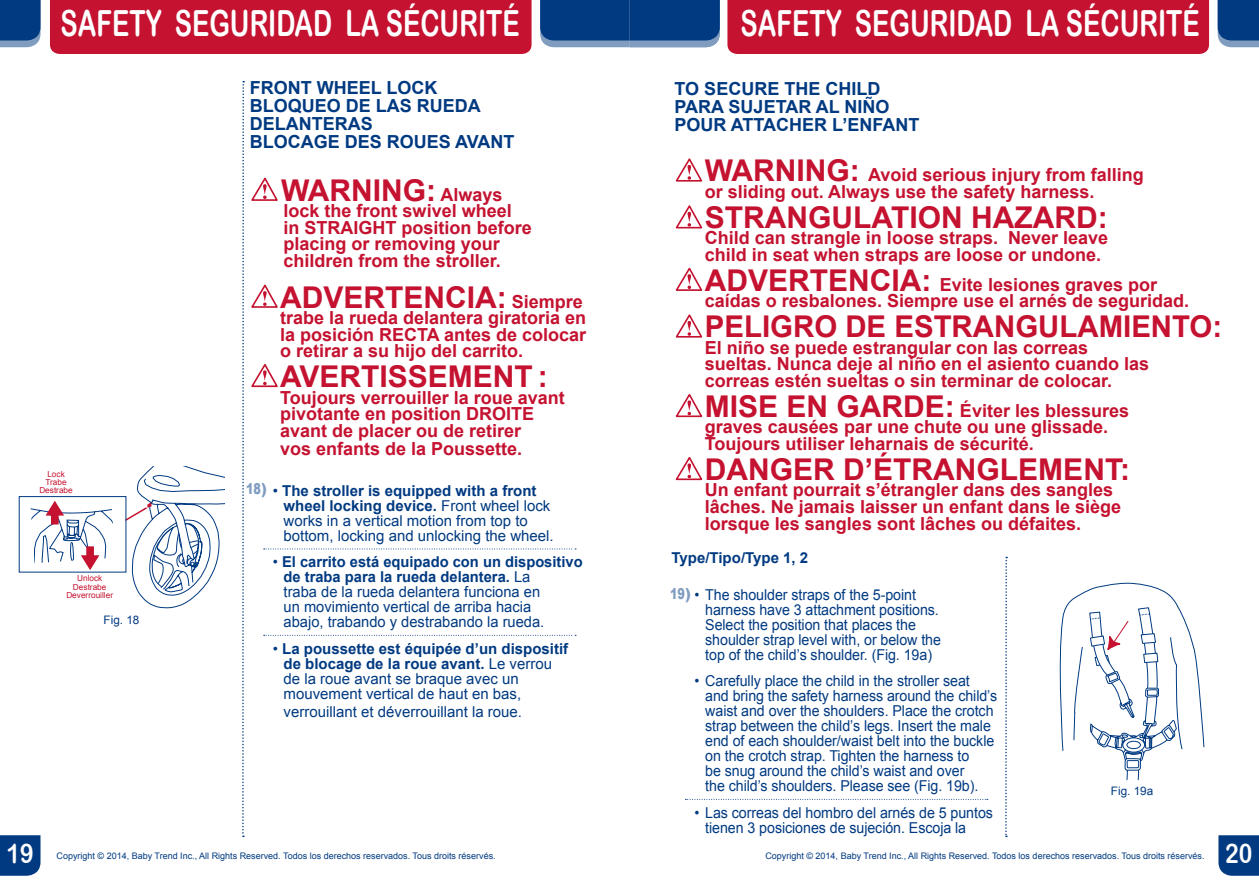
<style>
.page{position:relative;width:1259px;height:893px;background:#fff}
.page>*{position:absolute;margin:0;border:0;box-sizing:border-box;transform-origin:0 0}
.t1{font:36px "Arial Rounded MT Bold";color:#fff;scale:.72 1}
.t2{font:700 30px "Arial";color:#c41230}
.t3{font:27px "Arial Rounded MT Bold";color:#fff;scale:.85 1}
.t4{font:700 18px/16.5px "Arial";color:#c41230}
.t5{font:700 18px/18px "Arial";color:#013a81}
.t6{font:15px/15px "Arial";letter-spacing:-.005em;color:#013a81;scale:.95 1}
.t7{font:15px/15px "Arial";letter-spacing:-.005em;color:#013a81}
.t8{font:700 15px "Arial";color:#013a81}
.t9{font:900 15px "Arial";color:#809dc0;scale:.75 1}
.t10{font:11.7px "Arial";color:#013a81}
.t11{font:9px "Arial";color:#013a81}
.t12{font:8.25px/8.2px "Arial";color:#c41230;text-align:center}
.s1{font-size:18px}
.s2{font-weight:700}
.s3{font-size:30px}
.s4{font-weight:900;color:#809dc0}
</style>
<div class="page">
<div style="left:50px;top:0;width:481px;height:54px;background:#c41230"></div>
<svg style="left:0;top:0;width:40px;height:47px;background:#164a8b"></svg>
<div style="left:0;top:835px;width:40px;height:41px;background:#013a81"></div>
<div style="left:727px;top:0;width:482px;height:54px;background:#c41230"></div>
<svg style="left:540px;top:0;width:180px;height:47px;background:#14498a"></svg>
<svg style="left:1217px;top:0;width:42px;height:47px;background:#1a4d8d"></svg>
<svg style="left:1218px;top:835px;width:41px;height:41px;background:#0c4386"></svg>
<svg style="left:1005px;top:557px;width:2px;height:280px"></svg>
<svg style="left:675px;top:158px;width:28px;height:24px"></svg>
<svg style="left:675px;top:205px;width:28px;height:24px"></svg>
<svg style="left:675px;top:267px;width:28px;height:24px"></svg>
<svg style="left:675px;top:314px;width:28px;height:24px"></svg>
<svg style="left:675px;top:394px;width:28px;height:24px"></svg>
<svg style="left:675px;top:457px;width:28px;height:24px"></svg>
<svg style="left:685px;top:799px;width:303px;height:1px"></svg>
<svg style="left:30px;top:496px;width:85px;height:74px"></svg>
<svg style="left:123px;top:466px;width:101px;height:143px"></svg>
<svg style="left:1059px;top:583px;width:145px;height:198px"></svg>
<svg style="left:242px;top:81px;width:334px;height:756px"></svg>
<h1 class="t1" style="left:61px;top:2px;width:639px">SAFETY SEGURIDAD LA SÉCURITÉ</h1>
<h1 class="t1" style="left:740px;top:2px;width:639px">SAFETY SEGURIDAD LA SÉCURITÉ</h1>
<p class="t12" style="left:39px;top:470px;width:35px">Lock<br>Trabe<br>Destrabe</p>
<p class="t12" style="left:66px;top:574px;width:48px">Unlock<br>Destrabe<br>Deverrouiller</p>
<p class="t10" style="left:104px;top:612px;width:37px">Fig. 18</p>
<p class="t5" style="left:250px;top:79px;width:266px">FRONT WHEEL LOCK<br>BLOQUEO DE LAS RUEDA<br>DELANTERAS<br>BLOCAGE DES ROUES AVANT</p>
<h2 class="t2" style="left:281px;top:170px;width:223px">WARNING: <span class="s1">Always</span></h2>
<p class="t4" style="left:284px;top:203px;width:250px">lock the front swivel wheel in STRAIGHT position before placing or removing your children from the stroller.</p>
<h2 class="t2" style="left:280px;top:278px;width:304px">ADVERTENCIA: <span class="s1">Siempre</span></h2>
<p class="t4" style="left:280px;top:310px;width:308px;text-align:justify">trabe la rueda delantera giratoria en la posición RECTA antes de colocar o retirar a su hijo del carrito.</p>
<h2 class="t2" style="left:280px;top:357px;width:269px">AVERTISSEMENT :</h2>
<p class="t4" style="left:280px;top:390px;width:286px;line-height:17px">Toujours verrouiller la roue avant pivotante en position DROITE avant de placer ou de retirer<br>vos enfants de la Poussette.</p>
<p class="t7" style="left:284px;top:483px;width:268px;text-indent:-11px">• <span class="s2">The stroller is equipped with a front wheel locking device.</span> Front wheel lock works in a vertical motion from top to bottom, locking and unlocking the wheel.</p>
<p class="t7" style="left:284px;top:555px;width:301px;text-indent:-11px">• <span class="s2">El carrito está equipado con un dispositivo de traba para la rueda delantera.</span> La<br>traba de la rueda delantera funciona en<br>un movimiento vertical de arriba hacia<br>abajo, trabando y destrabando la rueda.</p>
<p class="t7" style="left:284px;top:641px;width:286px;text-indent:-11px">• <span class="s2">La poussette est équipée d’un dispositif de blocage de la roue avant.</span> Le verrou de la roue avant se braque avec un mouvement vertical de haut en bas,</p>
<p class="t7" style="left:284px;top:704px;width:240px">verrouillant et déverrouillant la roue.</p>
<p class="t9" style="left:246px;top:478px;width:29px">18)</p>
<p class="t5" style="left:674px;top:80px;width:246px">TO SECURE THE CHILD<br>PARA SUJETAR AL NIÑO<br>POUR ATTACHER L’ENFANT</p>
<p class="t4" style="left:705px;top:167px;width:440px"><span class="s3">WARNING:</span> Avoid serious injury from falling or sliding out. Always use the safety harness.</p>
<h2 class="t2" style="left:705px;top:198px;width:404px">STRANGULATION HAZARD:</h2>
<p class="t4" style="left:705px;top:230px;width:405px">Child can strangle in loose straps. Never leave child in seat when straps are loose or undone.</p>
<p class="t4" style="left:705px;top:277px;width:486px"><span class="s3">ADVERTENCIA:</span> Evite lesiones graves por caídas o resbalones. Siempre use el arnés de seguridad.</p>
<h2 class="t2" style="left:705px;top:307px;width:519px">PELIGRO DE ESTRANGULAMIENTO:</h2>
<p class="t4" style="left:705px;top:340px;width:446px">El niño se puede estrangular con las correas sueltas. Nunca deje al niño en el asiento cuando las correas estén sueltas o sin terminar de colocar.</p>
<p class="t4" style="left:705px;top:403px;width:426px"><span class="s3">MISE EN GARDE:</span> Éviter les blessures graves causées par une chute ou une glissade.<br>Toujours utiliser leharnais de sécurité.</p>
<h2 class="t2" style="left:705px;top:450px;width:426px">DANGER D’ÉTRANGLEMENT:</h2>
<p class="t4" style="left:705px;top:482px;width:418px">Un enfant pourrait s’étrangler dans des sangles lâches. Ne jamais laisser un enfant dans le siège lorsque les sangles sont lâches ou défaites.</p>
<p class="t8" style="left:671px;top:548px;width:138px">Type/Tipo/Type 1, 2</p>
<p class="t6" style="left:705px;top:587px;width:250px;text-indent:-35px"><span class="s4">19)</span> • The shoulder straps of the 5-point harness have 3 attachment positions.<br>Select the position that places the shoulder strap level with, or below the top of the child’s shoulder. (Fig. 19a)</p>
<p class="t6" style="left:705px;top:674px;width:309px;text-indent:-11px">• Carefully place the child in the stroller seat<br>and bring the safety harness around the child’s waist and over the shoulders. Place the crotch strap between the child’s legs. Insert the male end of each shoulder/waist belt into the buckle on the crotch strap. Tighten the harness to<br>be snug around the child’s waist and over<br>the child’s shoulders. Please see (Fig. 19b).</p>
<p class="t6" style="left:705px;top:805px;width:304px;text-indent:-11px">• Las correas del hombro del arnés de 5 puntos tienen 3 posiciones de sujeción. Escoja la</p>
<p class="t10" style="left:1111px;top:784px;width:44px">Fig. 19a</p>
<h3 class="t3" style="left:6px;top:838px;width:34px">19</h3>
<h3 class="t3" style="left:1225px;top:838px;width:34px">20</h3>
<p class="t11" style="left:57px;top:850px;width:441px">Copyright © 2014, Baby Trend Inc., All Rights Reserved. Todos los derechos reservados. Tous droits réservés.</p>
<p class="t11" style="left:765px;top:850px;width:441px">Copyright © 2014, Baby Trend Inc., All Rights Reserved. Todos los derechos reservados. Tous droits réservés.</p>
</div>
